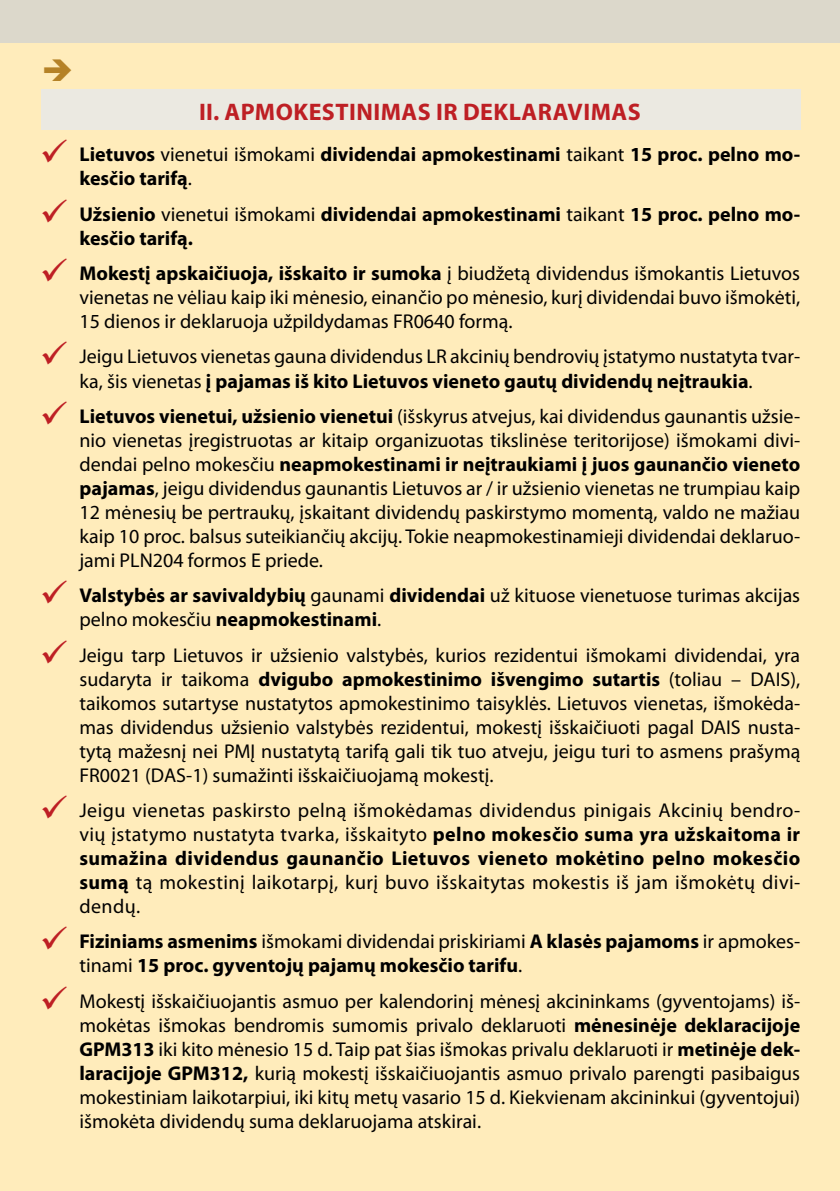
<style>
.page{position:relative;width:840px;height:1191px;background:#fff}
.page>*{position:absolute;margin:0;border:0;box-sizing:border-box;transform-origin:0 0}
.t1{font:700 24px "Myriad Pro";letter-spacing:.02em;color:#be1f24}
.t2{font:20px/24px "Myriad Pro";color:#000;text-align:justify}
.t3{font:700 20px/24px "Myriad Pro";color:#000}
.s1{color:#be1f24}
.s2{font-weight:400}
.s3{font-weight:700}
</style>
<div class="page">
<div style="left:0;top:0;width:839px;height:1191px;background:#ffecbb"></div>
<div style="left:0;top:0;width:839px;height:43px;background:#dcd8cb"></div>
<div style="left:41px;top:89px;width:758px;height:40px;background:#ebe9e1"></div>
<p class="t1" style="left:199px;top:97px;width:443px">II. APMOKESTINIMAS ir DEKLARAVIMAS</p>
<p class="t3" style="left:79px;top:142px;width:722px;text-indent:-40px"><span class="s1">✓</span> Lietuvos <span class="s2">vienetui išmokami</span> dividendai apmokestinami <span class="s2">taikant</span> 15 proc. pelno mo&shy;kesčio tarifą<span class="s2">.</span></p>
<p class="t3" style="left:79px;top:201px;width:722px;text-indent:-40px"><span class="s1">✓</span> Užsienio <span class="s2">vienetui išmokami</span> dividendai apmokestinami <span class="s2">taikant</span> 15 proc. pelno mo&shy;kesčio tarifą.</p>
<p class="t2" style="left:79px;top:261px;width:722px;text-indent:-40px"><span class="s1">✓</span> <span class="s3">Mokestį apskaičiuoja, išskaito ir sumoka</span> į biudžetą dividendus išmokantis Lietuvos vienetas ne vėliau kaip iki mėnesio, einančio po mėnesio, kurį dividendai buvo išmokėti, 15 dienos ir deklaruoja užpildydamas FR0640 formą.</p>
<p class="t2" style="left:40px;top:344px;width:761px;text-align:center"><span class="s1">✓</span> Jeigu Lietuvos vienetas gauna dividendus LR akcinių bendrovių įstatymo nustatyta tvar&shy;ka, šis vienetas <span class="s3">į pajamas iš kito Lietuvos vieneto gautų dividendų neįtraukia</span>.</p>
<p class="t2" style="left:79px;top:404px;width:722px;text-indent:-40px"><span class="s1">✓</span> <span class="s3">Lietuvos vienetui, užsienio vienetui</span> (išskyrus atvejus, kai dividendus gaunantis užsie&shy;nio vienetas įregistruotas ar kitaip organizuotas tikslinėse teritorijose) išmokami divi&shy;dendai pelno mokesčiu <span class="s3">neapmokestinami ir neįtraukiami į juos gaunančio vieneto pajamas</span>, jeigu dividendus gaunantis Lietuvos ar / ir užsienio vienetas ne trumpiau kaip 12 mėnesių be pertraukų, įskaitant dividendų paskirstymo momentą, valdo ne mažiau kaip 10 proc. balsus suteikiančių akcijų. Tokie neapmokestinamieji dividendai deklaruo&shy;jami PLN204 formos E priede.</p>
<p class="t2" style="left:79px;top:583px;width:721px;text-indent:-40px"><span class="s1">✓</span> <span class="s3">Valstybės ar savivaldybių</span> gaunami <span class="s3">dividendai</span> už kituose vienetuose turimas akcijas pelno mokesčiu <span class="s3">neapmokestinami</span>.</p>
<p class="t2" style="left:79px;top:642px;width:722px;text-indent:-40px"><span class="s1">✓</span> Jeigu tarp Lietuvos ir užsienio valstybės, kurios rezidentui išmokami dividendai, yra sudaryta ir taikoma <span class="s3">dvigubo apmokestinimo išvengimo sutartis</span> (toliau – DAIS), taikomos sutartyse nustatytos apmokestinimo taisyklės. Lietuvos vienetas, išmokėda&shy;mas dividendus užsienio valstybės rezidentui, mokestį išskaičiuoti pagal DAIS nusta&shy;tytą mažesnį nei PMĮ nustatytą tarifą gali tik tuo atveju, jeigu turi to asmens prašymą FR0021 (DAS-1) sumažinti išskaičiuojamą mokestį.</p>
<p class="t2" style="left:79px;top:798px;width:722px;text-indent:-40px"><span class="s1">✓</span> Jeigu vienetas paskirsto pelną išmokėdamas dividendus pinigais Akcinių bendro&shy;vių įstatymo nustatyta tvarka, išskaityto <span class="s3">pelno mokesčio suma yra užskaitoma ir sumažina dividendus gaunančio Lietuvos vieneto mokėtino pelno mokesčio sumą</span> tą mokestinį laikotarpį, kurį buvo išskaitytas mokestis iš jam išmokėtų divi&shy;dendų.</p>
<p class="t3" style="left:79px;top:929px;width:722px;text-indent:-40px"><span class="s1">✓</span> Fiziniams asmenims <span class="s2">išmokami dividendai priskiriami</span> A klasės pajamoms <span class="s2">ir apmokes&shy;tinami</span> 15 proc. gyventojų pajamų mokesčio tarifu<span class="s2">.</span></p>
<p class="t2" style="left:79px;top:988px;width:722px;text-indent:-40px"><span class="s1">✓</span> Mokestį išskaičiuojantis asmuo per kalendorinį mėnesį akcininkams (gyventojams) iš&shy;mokėtas išmokas bendromis sumomis privalo deklaruoti <span class="s3">mėnesinėje deklaracijoje GPM313</span> iki kito mėnesio 15 d. Taip pat šias išmokas privalu deklaruoti ir <span class="s3">metinėje dek&shy;laracijoje GPM312,</span> kurią mokestį išskaičiuojantis asmuo privalo parengti pasibaigus mokestiniam laikotarpiui, iki kitų metų vasario 15 d. Kiekvienam akcininkui (gyventojui) išmokėta dividendų suma deklaruojama atskirai.</p>
</div>
